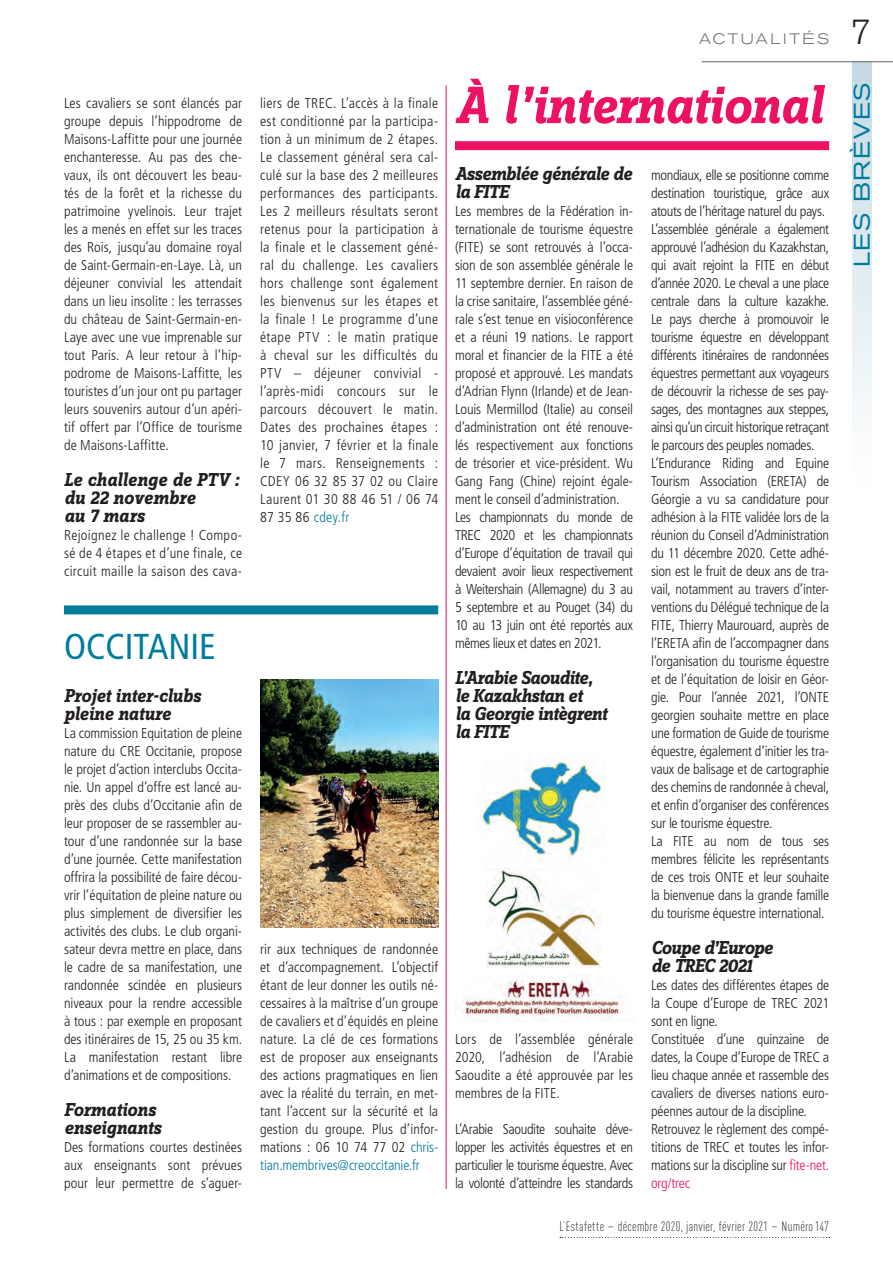
<style>
.page{position:relative;width:893px;height:1263px;background:#fff}
.page>*{position:absolute;margin:0;border:0;box-sizing:border-box;transform-origin:0 0}
.t1{font:italic 700 54.6px "Zine Slab Dis";letter-spacing:-.01em;color:#ec1163}
.t2{font:condensed 36px "Frutiger LT Std";color:#007c9d}
.t3{font:300 34.5px "Akzidenz Grotesk BQ";color:#231f20}
.t4{font:expanded 22.5px "Akzidenz Grotesk BQ";letter-spacing:.065em;color:#007c9d}
.t5{font:italic 700 19.5px/18px "Zine Slab Dis";letter-spacing:-.01em;color:#231f20}
.t6{font:italic 700 19.5px/18px "Zine Slab Dis";letter-spacing:-.03em;color:#231f20}
.t7{font:300 expanded 15px "Akzidenz Grotesk BQ";letter-spacing:.17em;color:#6c6765}
.t8{font:300 condensed 14.25px/18px "Frutiger LT Std";letter-spacing:-.015em;color:#231f20;text-align:justify}
.t9{font:300 13.5px "DIN Cond";letter-spacing:.025em;color:#231f20}
.t10{font:condensed 9px "Akzidenz Grotesk BQ";letter-spacing:.005em;color:#231f20}
.s1{color:#007c9d}
.s2{color:#ec1163}
.s3{font-size:15px}
</style>
<div class="page">
<div style="left:852px;top:62px;width:19px;height:425px;background:linear-gradient(to bottom,#c5dae4,#fff)"></div>
<hr style="left:702px;top:61px;width:191px;height:1px;background:#6c6765">
<svg style="left:560px;top:1237px;width:270px;height:1px"></svg>
<div style="left:455px;top:141px;width:374px;height:9px;background:#ec1163"></div>
<div style="left:64px;top:605px;width:374px;height:9px;background:#007c9d"></div>
<hr style="left:446px;top:85px;width:1px;height:1104px;background:#ec1163">
<img style="left:260px;top:679px;width:178px;height:248px">
<img style="left:480px;top:758px;width:126px;height:103px">
<img style="left:487px;top:868px;width:114px;height:100px">
<img style="left:455px;top:975px;width:169px;height:47px">
<p class="t8" style="left:64px;top:94px;width:180px">Les cavaliers se sont élancés par groupe depuis l’hippodrome de Maisons-Laffitte pour une journée enchanteresse. Au pas des che&shy;vaux, ils ont découvert les beau&shy;tés de la forêt et la richesse du patrimoine yvelinois. Leur trajet les a menés en effet sur les traces des Rois, jusqu’au domaine royal de Saint-Germain-en-Laye. Là, un déjeuner convivial les attendait dans un lieu insolite : les terrasses du château de Saint-Germain-en-Laye avec une vue imprenable sur tout Paris. A leur retour à l’hip&shy;podrome de Maisons-Laffitte, les touristes d’un jour ont pu partager leurs souvenirs autour d’un apéri&shy;tif offert par l’Office de tourisme de Maisons-Laffitte.</p>
<h3 class="t5" style="left:64px;top:472px;width:177px">Le challenge de PTV : du 22 novembre<br>au 7 mars</h3>
<p class="t8" style="left:64px;top:526px;width:180px">Rejoignez le challenge ! Compo&shy;sé de 4 étapes et d’une finale, ce circuit maille la saison des cava-</p>
<h2 class="t2" style="left:64px;top:626px;width:153px">OCCITANIE</h2>
<h3 class="t5" style="left:64px;top:688px;width:138px">Projet inter-clubs pleine nature</h3>
<p class="t8" style="left:64px;top:724px;width:180px">La commission Equitation de pleine nature du CRE Occitanie, propose le projet d’action interclubs Occita&shy;nie. Un appel d’offre est lancé au&shy;près des clubs d’Occitanie afin de leur proposer de se rassembler au&shy;tour d’une randonnée sur la base d’une journée. Cette manifestation offrira la possibilité de faire décou&shy;vrir l’équitation de pleine nature ou plus simplement de diversifier les activités des clubs. Le club organi&shy;sateur devra mettre en place, dans le cadre de sa manifestation, une randonnée scindée en plusieurs niveaux pour la rendre accessible à tous : par exemple en proposant des itinéraires de 15, 25 ou 35 km.<br>La manifestation restant libre d’animations et de compositions.</p>
<h3 class="t5" style="left:64px;top:1102px;width:99px">Formations enseignants</h3>
<p class="t8" style="left:64px;top:1138px;width:180px">Des formations courtes destinées aux enseignants sont prévues pour leur permettre de s’aguer-</p>
<p class="t8" style="left:260px;top:94px;width:180px">liers de TREC. L’accès à la finale est conditionné par la participa&shy;tion à un minimum de 2 étapes.<br>Le classement général sera cal&shy;culé sur la base des 2 meilleures performances des participants.<br>Les 2 meilleurs résultats seront retenus pour la participation à la finale et le classement géné&shy;ral du challenge. Les cavaliers hors challenge sont également les bienvenus sur les étapes et la finale ! Le programme d’une étape PTV : le matin pratique à cheval sur les difficultés du PTV – déjeuner convivial - l’après-midi concours sur le parcours découvert le matin.<br>Dates des prochaines étapes :<br>10 janvier, 7 février et la finale le 7 mars. Renseignements :<br>CDEY 06 32 85 37 02 ou Claire Laurent 01 30 88 46 51 / 06 74<br>87 35 86 <span class="s1">cdey.fr</span></p>
<p class="t10" style="left:388px;top:916px;width:50px">© CRE Occitanie</p>
<p class="t8" style="left:260px;top:940px;width:180px">rir aux techniques de randonnée et d’accompagnement. L’objectif étant de leur donner les outils né&shy;cessaires à la maîtrise d’un groupe de cavaliers et d’équidés en pleine nature. La clé de ces formations est de proposer aux enseignants des actions pragmatiques en lien avec la réalité du terrain, en met&shy;tant l’accent sur la sécurité et la gestion du groupe. Plus d’infor&shy;mations : 06 10 74 77 02 <span class="s1">chris&shy;tian.membrives@creoccitanie.fr</span></p>
<p class="t7" style="left:699px;top:30px;width:132px">ACTUALITÉS</p>
<h3 class="t3" style="left:851px;top:12px;width:22px">7</h3>
<h1 class="t1" style="left:455px;top:77px;width:369px">À l’international</h1>
<h3 class="t6" style="left:455px;top:166px;width:179px">Assemblée générale de la FITE</h3>
<p class="t8" style="left:455px;top:202px;width:180px;text-align:left">Les membres de la Fédération in&shy;ternationale de tourisme équestre (FITE) se sont retrouvés à l’occa&shy;sion de son assemblée générale le 11 septembre dernier. En raison de la crise sanitaire, l’assemblée géné&shy;rale s’est tenue en visioconférence et a réuni 19 nations. Le rapport moral et financier de la FITE a été proposé et approuvé. Les mandats d’Adrian Flynn (Irlande) et de Jean-Louis Mermillod (Italie) au conseil d’administration ont été renouve&shy;lés respectivement aux fonctions de trésorier et vice-président. Wu Gang Fang (Chine) rejoint égale&shy;ment le conseil d’administration.<br>Les championnats du monde de TREC 2020 et les championnats d’Europe d’équitation de travail qui devaient avoir lieux respectivement à Weitershain (Allemagne) du 3 au 5 septembre et au Pouget (34) du 10 au 13 juin ont été reportés aux mêmes lieux et dates en 2021.</p>
<h3 class="t5" style="left:455px;top:670px;width:154px">L’Arabie Saoudite, le Kazakhstan et<br>la Georgie intègrent la FITE</h3>
<p class="t8" style="left:455px;top:1030px;width:180px">Lors de l’assemblée générale 2020, l’adhésion de l’Arabie Saoudite a été approuvée par les membres de la FITE.</p>
<p class="t8" style="left:455px;top:1120px;width:180px">L’Arabie Saoudite souhaite déve&shy;lopper les activités équestres et en particulier le tourisme équestre. Avec la volonté d’atteindre les standards</p>
<p class="t8" style="left:651px;top:166px;width:180px;text-align:left">mondiaux, elle se positionne comme destination touristique, grâce aux atouts de l’héritage naturel du pays.<br>L’assemblée générale a également approuvé l’adhésion du Kazakhstan, qui avait rejoint la FITE en début d’année 2020. Le cheval a une place centrale dans la culture kazakhe.<br>Le pays cherche à promouvoir le tourisme équestre en développant différents itinéraires de randonnées équestres permettant aux voyageurs de découvrir la richesse de ses pay&shy;sages, des montagnes aux steppes, ainsi qu’un circuit historique retraçant le parcours des peuples nomades.<br>L’Endurance Riding and Equine Tourism Association (ERETA) de Géorgie a vu sa candidature pour adhésion à la FITE validée lors de la réunion du Conseil d’Administration du 11 décembre 2020. Cette adhé&shy;sion est le fruit de deux ans de tra&shy;vail, notamment au travers d’inter&shy;ventions du Délégué technique de la FITE, Thierry Maurouard, auprès de l’ERETA afin de l’accompagner dans l’organisation du tourisme équestre et de l’équitation de loisir en Géor&shy;gie. Pour l’année 2021, l’ONTE georgien souhaite mettre en place une formation de Guide de tourisme équestre, également d’initier les tra&shy;vaux de balisage et de cartographie des chemins de randonnée à cheval, et enfin d’organiser des conférences sur le tourisme équestre.<br>La FITE au nom de tous ses membres félicite les représentants de ces trois ONTE et leur souhaite la bienvenue dans la grande famille du tourisme équestre international.</p>
<h3 class="t6" style="left:651px;top:940px;width:123px">Coupe d’Europe de TREC 2021</h3>
<p class="t8" style="left:651px;top:976px;width:180px;text-align:left">Les dates des différentes étapes de la Coupe d’Europe de TREC 2021 sont en ligne.<br>Constituée d’une quinzaine de dates, la Coupe d’Europe de TREC a lieu chaque année et rassemble des cavaliers de diverses nations euro&shy;péennes autour de la discipline.<br>Retrouvez le règlement des compé&shy;titions de TREC et toutes les infor&shy;mations sur la discipline sur <span class="s2">fite-net. org/trec</span></p>
<p class="t9" style="left:559px;top:1219px;width:271px">L’Estafette <span class="s3">–</span> décembre 2020, janvier, février 2021 <span class="s3">–</span> Numéro147</p>
<h3 class="t4" style="left:849px;top:267px;width:185px;rotate:-90deg">LES BRÈVES</h3>
</div>
